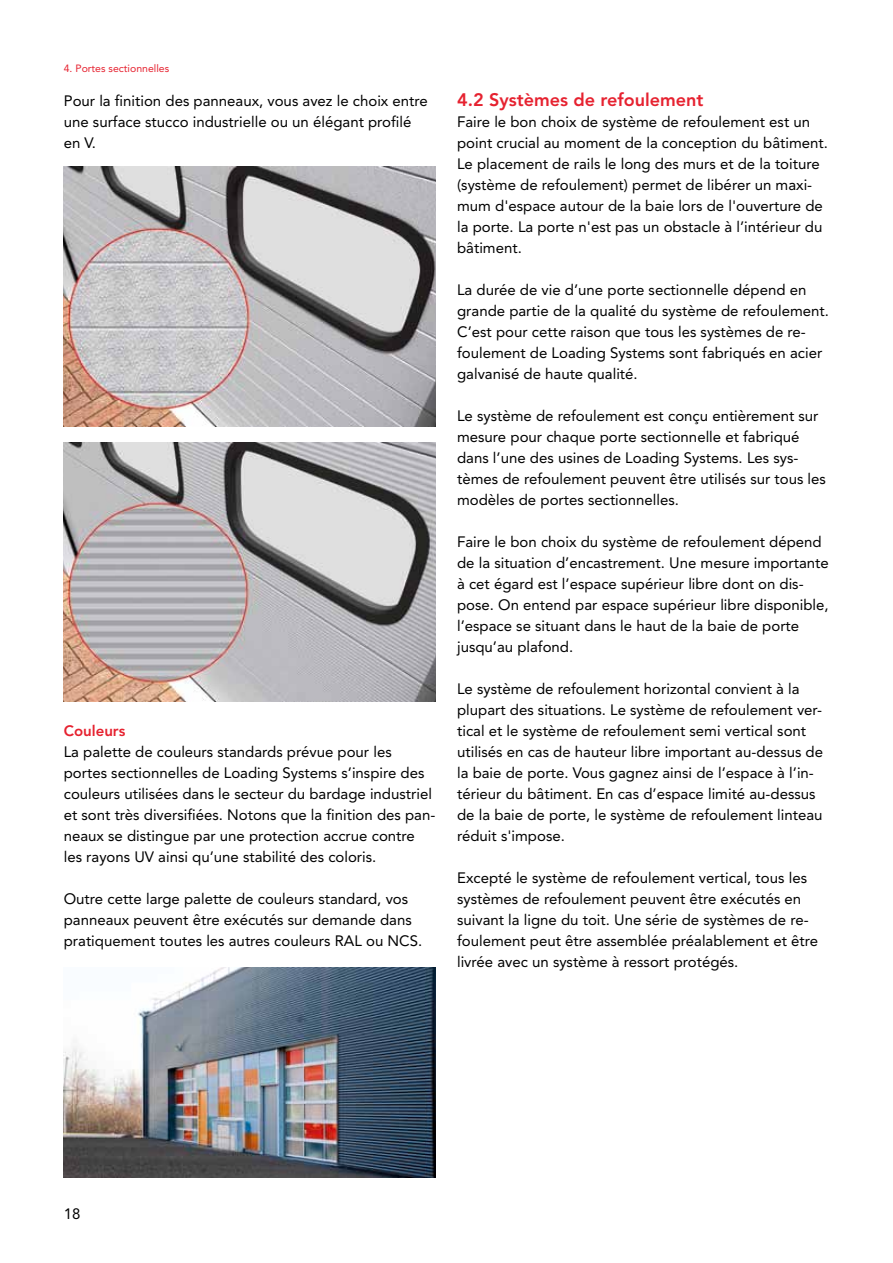
<style>
.page{position:relative;width:893px;height:1263px;background:#fff}
.page>*{position:absolute;margin:0;border:0;box-sizing:border-box;transform-origin:0 0}
.t1{font:800 18px "LS Sans Com";color:#e62230}
.t2{font:15px/21px "LS Sans Com";color:#000}
.t3{font:10.5px "LS Sans Com";color:#e62230}
.s1{font-weight:800;color:#e62230}
</style>
<div class="page">
<img style="left:64px;top:167px;width:372px;height:259px">
<img style="left:64px;top:442px;width:372px;height:260px">
<img style="left:64px;top:967px;width:372px;height:211px">
<p class="t3" style="left:64px;top:62px;width:107px">4. Portes sectionnelles</p>
<p class="t2" style="left:64px;top:90px;width:366px">Pour la finition des panneaux, vous avez le choix entre une surface stucco industrielle ou un élégant profilé en V.</p>
<p class="t2" style="left:64px;top:720px;width:373px"><span class="s1">Couleurs<br></span>La palette de couleurs standards prévue pour les portes sectionnelles de Loading Systems s’inspire des couleurs utilisées dans le secteur du bardage industriel et sont très diversifiées. Notons que la finition des pan&shy;neaux se distingue par une protection accrue contre les rayons UV ainsi qu’une stabilité des coloris.</p>
<p class="t2" style="left:64px;top:888px;width:360px">Outre cette large palette de couleurs standard, vos panneaux peuvent être exécutés sur demande dans pratiquement toutes les autres couleurs RAL ou NCS.</p>
<p class="t1" style="left:457px;top:89px;width:248px">4.2 Systèmes de refoulement</p>
<p class="t2" style="left:457px;top:111px;width:372px">Faire le bon choix de système de refoulement est un point crucial au moment de la conception du bâtiment.<br>Le placement de rails le long des murs et de la toiture (système de refoulement) permet de libérer un maxi&shy;mum d'espace autour de la baie lors de l'ouverture de la porte. La porte n'est pas un obstacle à l’intérieur du bâtiment.</p>
<p class="t2" style="left:457px;top:279px;width:373px">La durée de vie d’une porte sectionnelle dépend en grande partie de la qualité du système de refoulement.<br>C’est pour cette raison que tous les systèmes de re&shy;foulement de Loading Systems sont fabriqués en acier galvanisé de haute qualité.</p>
<p class="t2" style="left:457px;top:405px;width:370px">Le système de refoulement est conçu entièrement sur mesure pour chaque porte sectionnelle et fabriqué dans l’une des usines de Loading Systems. Les sys&shy;tèmes de refoulement peuvent être utilisés sur tous les modèles de portes sectionnelles.</p>
<p class="t2" style="left:457px;top:531px;width:373px">Faire le bon choix du système de refoulement dépend de la situation d’encastrement. Une mesure importante à cet égard est l’espace supérieur libre dont on dis&shy;pose. On entend par espace supérieur libre disponible, l’espace se situant dans le haut de la baie de porte jusqu’au plafond.</p>
<p class="t2" style="left:457px;top:678px;width:367px">Le système de refoulement horizontal convient à la plupart des situations. Le système de refoulement ver&shy;tical et le système de refoulement semi vertical sont utilisés en cas de hauteur libre important au-dessus de la baie de porte. Vous gagnez ainsi de l’espace à l’in&shy;térieur du bâtiment. En cas d’espace limité au-dessus de la baie de porte, le système de refoulement linteau réduit s'impose.</p>
<p class="t2" style="left:457px;top:867px;width:363px">Excepté le système de refoulement vertical, tous les systèmes de refoulement peuvent être exécutés en suivant la ligne du toit. Une série de systèmes de re&shy;foulement peut être assemblée préalablement et être livrée avec un système à ressort protégés.</p>
<p class="t2" style="left:64px;top:1203px;width:18px">18</p>
</div>
